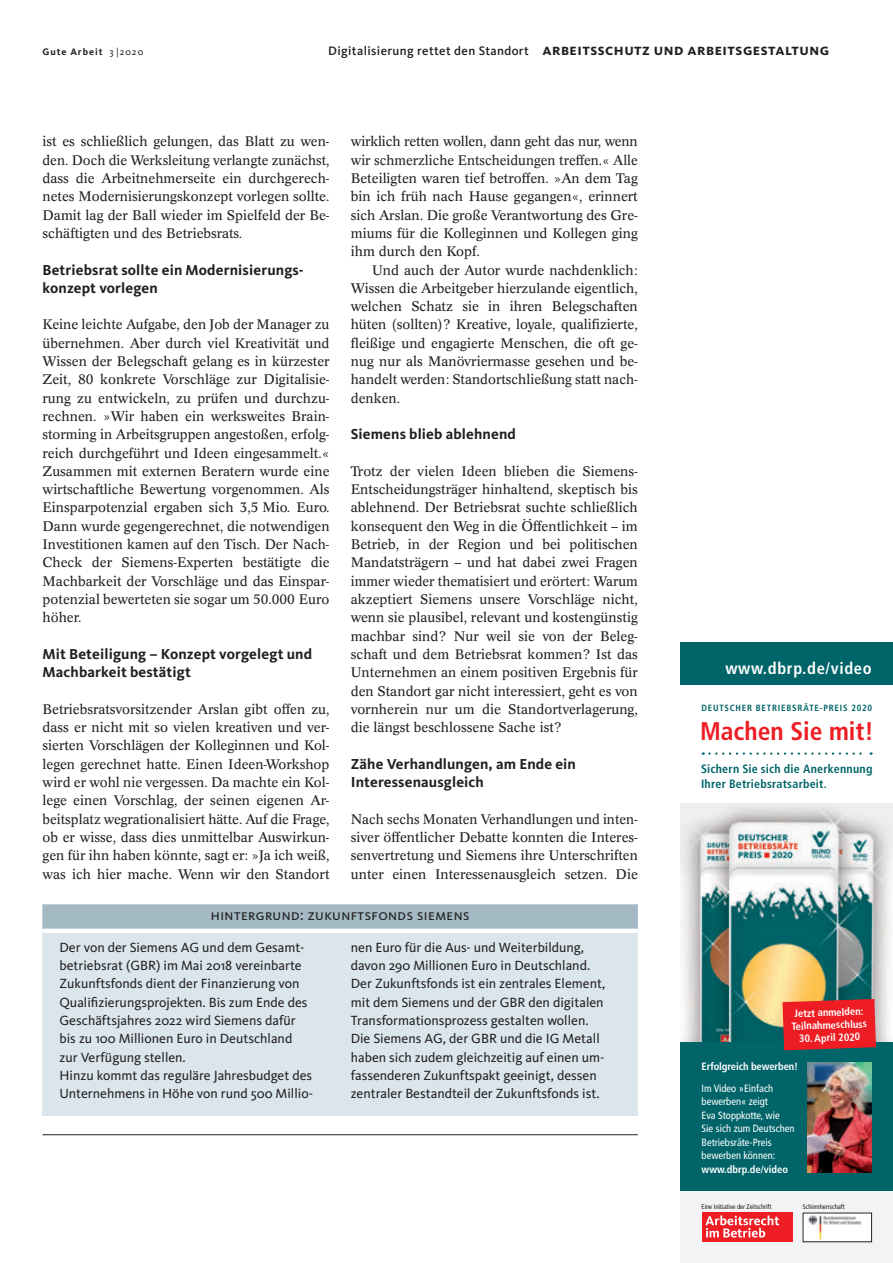
<style>
.page{position:relative;width:893px;height:1263px;background:#fff}
.page>*{position:absolute;margin:0;border:0;box-sizing:border-box;transform-origin:0 0}
.t1{font:700 condensed 25.5px "Frutiger LT Com";color:#ee1d23}
.t2{font:700 condensed 16.5px "Frutiger LT Com";letter-spacing:.04em;color:#fff}
.t3{font:700 15.75px "Kievit Pro";letter-spacing:.03em;color:#231f20}
.t4{font:700 15px/18.3px "Kievit Pro";letter-spacing:.01em;color:#231f20}
.t5{font:15px "Kievit Pro";letter-spacing:.03em;color:#231f20}
.t6{font:13.8px/18.3px "Kievit Pro";color:#231f20}
.t7{font:13.65px/18.3px "Concorde Pro";color:#231f20;text-align:justify}
.t8{font:700 condensed 12px/15px "Frutiger LT Com";letter-spacing:.02em;color:#006468}
.t9{font:condensed 10.5px/13.5px "Frutiger LT Com";color:#fff}
.t10{font:700 condensed 10.5px/12.6px "Frutiger LT Com";letter-spacing:-.01em;color:#fff;text-align:center}
.t11{font:700 9.75px "Kievit Pro";letter-spacing:.1em;color:#231f20}
.t12{font:700 condensed 9px "Frutiger LT Com";letter-spacing:.085em;color:#006468}
.t13{font:condensed 6.75px "Frutiger LT Com";letter-spacing:-.01em;color:#231f20}
.s1{font-weight:400}
.s2{font-weight:500;font-size:12.75px}
</style>
<div class="page">
<hr style="left:43px;top:1134px;width:595px;height:1px;background:#231f20">
<div style="left:43px;top:904px;width:595px;height:212px;background:#dae5ec"></div>
<div style="left:43px;top:928px;width:595px;height:5px;background:#fff"></div>
<div style="left:43px;top:904px;width:595px;height:24px;background:#a3bac5"></div>
<img style="left:680px;top:804px;width:213px;height:238px">
<div style="left:680px;top:642px;width:213px;height:43px;background:#006468"></div>
<svg style="left:703px;top:752px;width:169px;height:3px"></svg>
<div style="left:680px;top:1191px;width:213px;height:72px;background:#f2f3f4"></div>
<div style="left:680px;top:1042px;width:213px;height:149px;background:#006468"></div>
<div style="left:702px;top:1213px;width:90px;height:29px;background:#ee1d23"></div>
<svg style="left:705px;top:1215px;width:74px;height:22px"></svg>
<img style="left:805px;top:1215px;width:65px;height:25px">
<img style="left:808px;top:1062px;width:64px;height:111px">
<svg style="left:782px;top:999px;width:94px;height:51px;background:#e42529"></svg>
<p class="t11" style="left:43px;top:46px;width:102px">Gute Arbeit <span class="s1">3 |2020</span></p>
<p class="t3" style="left:328px;top:40px;width:502px"><span class="s2">Digitalisierung rettet den Standort</span> Arbeitsschutz und Arbeitsgestaltung</p>
<p class="t7" style="left:43px;top:133px;width:289px">ist es schließlich gelungen, das Blatt zu wen&shy;den. Doch die Werksleitung verlangte zunächst, dass die Arbeitnehmerseite ein durchgerech&shy;netes Modernisierungskonzept vorlegen sollte.<br>Damit lag der Ball wieder im Spielfeld der Be&shy;schäftigten und des Betriebsrats.</p>
<p class="t4" style="left:43px;top:260px;width:261px">Betriebsrat sollte ein Modernisierungs&shy;konzept vorlegen</p>
<p class="t7" style="left:43px;top:316px;width:289px">Keine leichte Aufgabe, den Job der Manager zu übernehmen. Aber durch viel Kreativität und Wissen der Belegschaft gelang es in kürzester Zeit, 80 konkrete Vorschläge zur Digitalisie&shy;rung zu entwickeln, zu prüfen und durchzu&shy;rechnen. »Wir haben ein werksweites Brain&shy;storming in Arbeitsgruppen angestoßen, erfolg&shy;reich durchgeführt und Ideen eingesammelt.« Zusammen mit externen Beratern wurde eine wirtschaftliche Bewertung vorgenommen. Als Einsparpotenzial ergaben sich 3,5 Mio. Euro.<br>Dann wurde gegengerechnet, die notwendigen Investitionen kamen auf den Tisch. Der Nach-Check der Siemens-Experten bestätigte die Machbarkeit der Vorschläge und das Einspar&shy;potenzial bewerteten sie sogar um 50.000 Euro höher.</p>
<p class="t4" style="left:43px;top:645px;width:271px">Mit Beteiligung – Konzept vorgelegt und<br>Machbarkeit bestätigt</p>
<p class="t7" style="left:43px;top:700px;width:289px">Betriebsratsvorsitzender Arslan gibt offen zu, dass er nicht mit so vielen kreativen und ver&shy;sierten Vorschlägen der Kolleginnen und Kol&shy;legen gerechnet hatte. Einen Ideen-Workshop wird er wohl nie vergessen. Da machte ein Kol&shy;lege einen Vorschlag, der seinen eigenen Ar&shy;beitsplatz wegrationalisiert hätte. Auf die Frage, ob er wisse, dass dies unmittelbar Auswirkun&shy;gen für ihn haben könnte, sagt er: »Ja ich weiß, was ich hier mache. Wenn wir den Standort</p>
<p class="t7" style="left:351px;top:133px;width:289px">wirklich retten wollen, dann geht das nur, wenn wir schmerzliche Entscheidungen treffen.« Alle Beteiligten waren tief betroffen. »An dem Tag bin ich früh nach Hause gegangen«, erinnert sich Arslan. Die große Verantwortung des Gre&shy;miums für die Kolleginnen und Kollegen ging ihm durch den Kopf.</p>
<p class="t7" style="left:351px;top:261px;width:289px;text-indent:21px">Und auch der Autor wurde nachdenklich:<br>Wissen die Arbeitgeber hierzulande eigentlich, welchen Schatz sie in ihren Belegschaften hüten (sollten)? Kreative, loyale, qualifizierte, fleißige und engagierte Menschen, die oft ge&shy;nug nur als Manövriermasse gesehen und be&shy;handelt werden: Standortschließung statt nach&shy;denken.</p>
<p class="t4" style="left:351px;top:425px;width:167px">Siemens blieb ablehnend</p>
<p class="t7" style="left:351px;top:462px;width:289px;text-align:left">Trotz der vielen Ideen blieben die Siemens-- Entscheidungsträger hinhaltend, skeptisch bis ablehnend. Der Betriebsrat suchte schließlich konsequent den Weg in die Öffentlichkeit – im Betrieb, in der Region und bei politischen Mandatsträgern – und hat dabei zwei Fragen immer wieder thematisiert und erörtert: Warum akzeptiert Siemens unsere Vorschläge nicht, wenn sie plausibel, relevant und kostengünstig machbar sind? Nur weil sie von der Beleg&shy;schaft und dem Betriebsrat kommen? Ist das Unternehmen an einem positiven Ergebnis für den Standort gar nicht interessiert, geht es von vornherein nur um die Standortverlagerung, die längst beschlossene Sache ist?</p>
<p class="t4" style="left:351px;top:754px;width:227px">Zähe Verhandlungen, am Ende ein<br>Interessenausgleich</p>
<p class="t7" style="left:351px;top:810px;width:289px">Nach sechs Monaten Verhandlungen und inten&shy;siver öffentlicher Debatte konnten die Interes&shy;senvertretung und Siemens ihre Unterschriften unter einen Interessenausgleich setzen. Die</p>
<p class="t5" style="left:211px;top:906px;width:260px">H intergrund: Zukunftsfonds Siemens</p>
<p class="t6" style="left:60px;top:938px;width:255px">Der von der Siemens AG und dem Gesamt&shy;betriebsrat (GBR) im Mai 2018 vereinbarte Zukunftsfonds dient der Finanzierung von Qualifizierungsprojekten. Bis zum Ende des Geschäftsjahres 2022 wird Siemens dafür bis zu 100 Millionen Euro in Deutschland zur Verfügung stellen.<br>Hinzu kommt das reguläre Jahresbudget des Unternehmens in Höhe von rund 500 Millio-</p>
<p class="t6" style="left:351px;top:938px;width:256px">nen Euro für die Aus- und Weiterbildung, davon 290 Millionen Euro in Deutschland.<br>Der Zukunftsfonds ist ein zentrales Element, mit dem Siemens und der GBR den digitalen Transformationsprozess gestalten wollen.<br>Die Siemens AG, der GBR und die IG Metall haben sich zudem gleichzeitig auf einen um&shy;fassenderen Zukunftspakt geeinigt, dessen zentraler Bestandteil der Zukunftsfonds ist.</p>
<p class="t2" style="left:725px;top:659px;width:148px">www.dbrp.de/video</p>
<p class="t12" style="left:701px;top:702px;width:172px">DEUTSCHER BETRIEBSRÄTE-PREIS 2020</p>
<h1 class="t1" style="left:700px;top:716px;width:175px">Machen Sie mit!</h1>
<p class="t8" style="left:701px;top:762px;width:173px">Sichern Sie sich die Anerkennung<br>Ihrer Betriebsratsarbeit.</p>
<p class="t10" style="left:791px;top:1007px;width:77px;rotate:-2deg">Jetzt anmelden:<br>Teilnahmeschluss</p>
<p class="t10" style="left:799px;top:1032px;width:63px;rotate:-2deg">30. April 2020</p>
<p class="t10" style="left:702px;top:1060px;width:98px">Erfolgreich bewerben!</p>
<p class="t9" style="left:702px;top:1081px;width:94px">Im Video »Einfach bewerben« zeigt<br>Eva Stoppkotte, wie<br>Sie sich zum Deutschen<br>Betriebsräte-Preis bewerben können:</p>
<p class="t10" style="left:702px;top:1163px;width:88px">www.dbrp.de/video</p>
<p class="t13" style="left:702px;top:1203px;width:71px">Eine Initiative der Zeitschrift</p>
<p class="t13" style="left:803px;top:1203px;width:43px">Schirmherrschaft</p>
</div>
